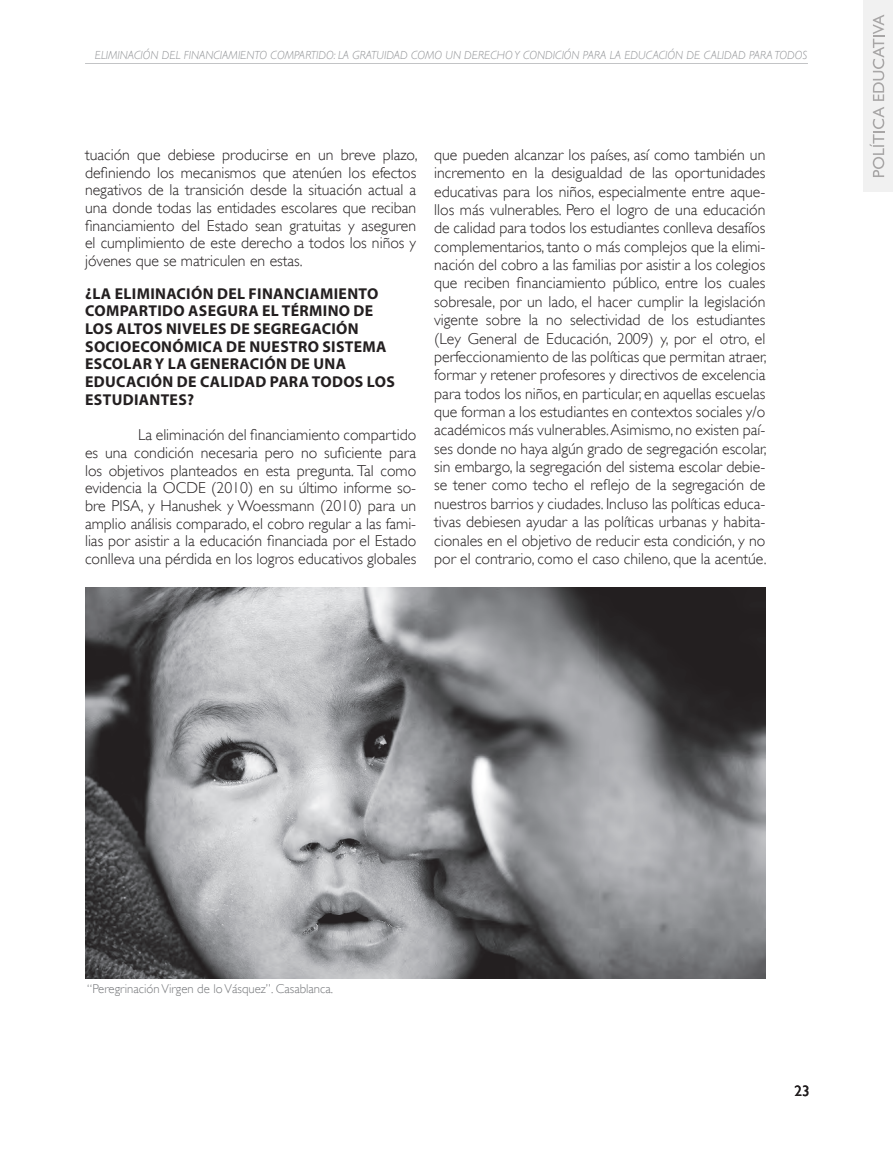
<style>
.page{position:relative;width:893px;height:1149px;background:#fff}
.page>*{position:absolute;margin:0;border:0;box-sizing:border-box;transform-origin:0 0}
.t1{font:300 15.75px/18.3px "Gill Sans";color:#231f20;text-align:justify}
.subtitulo1{font:700 15.75px/17.7px "Myriad Pro";letter-spacing:.02em;color:#231f20}
.t2{font:15px "Gill Sans";color:#231f20}
.txt_pie{font:300 12.75px "Gill Sans";color:#76787b}
.arriba{font:italic 300 11.7px "Gill Sans";color:#939598}
</style>
<div class="page">
<div style="left:863px;top:0;width:30px;height:191px;background:#f1f1f1"></div>
<svg style="left:870px;top:107px;width:14px;height:70px"></svg>
<svg style="left:873px;top:15px;width:11px;height:86px"></svg>
<hr style="left:85px;top:63px;width:723px;height:1px;background:#939598">
<img style="left:85px;top:587px;width:680px;height:391px">
<p class="arriba" style="left:95px;top:49px;width:714px">ELIMINACIÓN DEL FINANCIAMIENTO COMPARTIDO: LA GRATUIDAD COMO UN DERECHO Y CONDICIÓN PARA LA EDUCACIÓN DE CALIDAD PARA TODOS</p>
<p class="t1" style="left:85px;top:146px;width:334px;line-height:17.7px">tuación que debiese producirse en un breve plazo, definiendo los mecanismos que atenúen los efectos negativos de la transición desde la situación actual a una donde todas las entidades escolares que reciban financiamiento del Estado sean gratuitas y aseguren el cumplimiento de este derecho a todos los niños y jóvenes que se matriculen en estas.</p>
<p class="subtitulo1" style="left:85px;top:284px;width:311px">¿LA ELIMINACIÓN DEL FINANCIAMIENTO<br>COMPARTIDO ASEGURA EL TÉRMINO DE<br>LOS ALTOS NIVELES DE SEGREGACIÓN<br>SOCIOECONÓMICA DE NUESTRO SISTEMA<br>ESCOLAR Y LA GENERACIÓN DE UNA<br>EDUCACIÓN DE CALIDAD PARA TODOS LOS<br>ESTUDIANTES?</p>
<p class="t1" style="left:85px;top:426px;width:333px;line-height:17.7px;text-indent:53px">La eliminación del financiamiento compartido es una condición necesaria pero no suficiente para los objetivos planteados en esta pregunta. Tal como evidencia la OCDE (2010) en su último informe so&shy;bre PISA, y Hanushek y Woessmann (2010) para un amplio análisis comparado, el cobro regular a las fami&shy;lias por asistir a la educación financiada por el Estado conlleva una pérdida en los logros educativos globales</p>
<p class="t1" style="left:434px;top:145px;width:334px">que pueden alcanzar los países, así como también un incremento en la desigualdad de las oportunidades educativas para los niños, especialmente entre aque&shy;llos más vulnerables. Pero el logro de una educación de calidad para todos los estudiantes conlleva desafíos complementarios, tanto o más complejos que la elimi&shy;nación del cobro a las familias por asistir a los colegios que reciben financiamiento público, entre los cuales sobresale, por un lado, el hacer cumplir la legislación vigente sobre la no selectividad de los estudiantes (Ley General de Educación, 2009) y, por el otro, el perfeccionamiento de las políticas que permitan atraer, formar y retener profesores y directivos de excelencia para todos los niños, en particular, en aquellas escuelas que forman a los estudiantes en contextos sociales y/o académicos más vulnerables. Asimismo, no existen paí&shy;ses donde no haya algún grado de segregación escolar, sin embargo, la segregación del sistema escolar debie&shy;se tener como techo el reflejo de la segregación de nuestros barrios y ciudades. Incluso las políticas educa&shy;tivas debiesen ayudar a las políticas urbanas y habita&shy;cionales en el objetivo de reducir esta condición, y no por el contrario, como el caso chileno, que la acentúe.</p>
<p class="txt_pie" style="left:87px;top:981px;width:247px">“Peregrinación Virgen de lo Vásquez”. Casablanca.</p>
<p class="t2" style="left:794px;top:1082px;width:16px">23</p>
</div>
